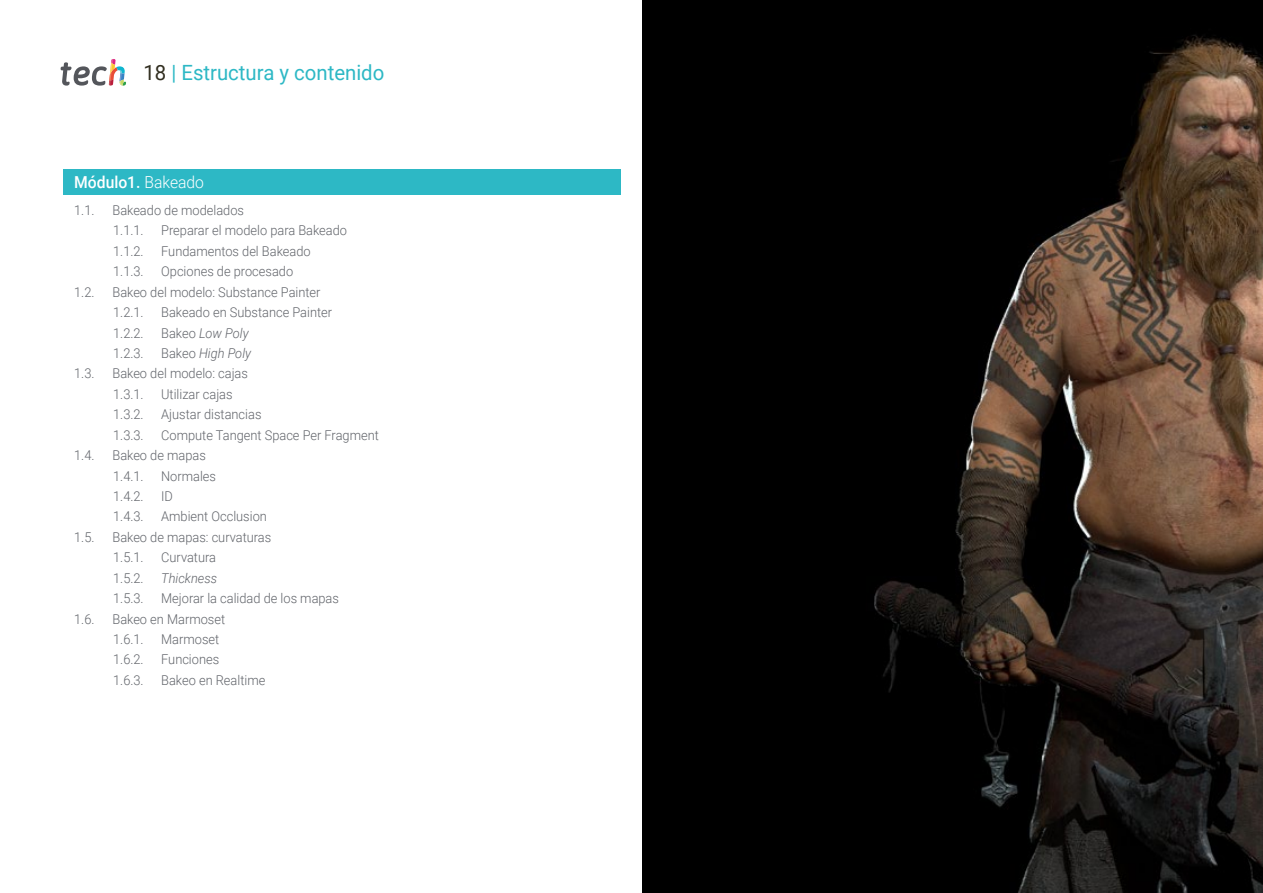
<style>
.page{position:relative;width:1263px;height:893px;background:#fff}
.page>*{position:absolute;margin:0;border:0;box-sizing:border-box;transform-origin:0 0}
.t1{font:21px "Roboto";color:#2db8c5}
.t2{font:500 16.5px "Roboto";color:#fff;scale:.95 1}
.t3{font:300 13.5px/20.5px "Roboto";color:#61646a;scale:.95 1}
.t4{font:italic 300 13.5px "Roboto";color:#61646a;scale:.95 1}
.s1{color:#312e20}
.s2{font-weight:300}
.s3{font-style:normal}
</style>
<div class="page">
<div style="left:642px;top:0;width:621px;height:893px;background:#000"></div>
<img style="left:874px;top:35px;width:389px;height:858px">
<svg style="left:61px;top:59px;width:65px;height:27px"></svg>
<div style="left:63px;top:169px;width:558px;height:25px;background:#2db8c5"></div>
<h1 class="t1" style="left:144px;top:57px;width:242px"><span class="s1">18</span> | Estructura y contenido</h1>
<p class="t2" style="left:74px;top:170px;width:138px">Módulo1. <span class="s2">Bakeado</span></p>
<p class="t3" style="left:74px;top:199px;width:23px">1.1.</p>
<p class="t3" style="left:112px;top:199px;width:140px">Bakeado de modelados<br>1.1.1.</p>
<p class="t3" style="left:161px;top:220px;width:197px">Preparar el modelo para Bakeado</p>
<p class="t3" style="left:113px;top:240px;width:34px">1.1.2.</p>
<p class="t3" style="left:161px;top:240px;width:159px">Fundamentos del Bakeado</p>
<p class="t3" style="left:113px;top:261px;width:34px">1.1.3.</p>
<p class="t3" style="left:161px;top:261px;width:140px">Opciones de procesado</p>
<p class="t3" style="left:74px;top:281px;width:23px">1.2.</p>
<p class="t3" style="left:112px;top:281px;width:220px">Bakeo del modelo: Substance Painter<br>1.2.1.</p>
<p class="t3" style="left:161px;top:302px;width:181px">Bakeado en Substance Painter</p>
<p class="t3" style="left:113px;top:322px;width:34px">1.2.2.</p>
<p class="t4" style="left:161px;top:323px;width:94px"><span class="s3">Bakeo</span> Low Poly</p>
<p class="t3" style="left:113px;top:342px;width:34px">1.2.3.</p>
<p class="t4" style="left:161px;top:344px;width:96px"><span class="s3">Bakeo</span> High Poly</p>
<p class="t3" style="left:74px;top:363px;width:23px">1.3.</p>
<p class="t3" style="left:112px;top:363px;width:144px">Bakeo del modelo: cajas<br>1.3.1.</p>
<p class="t3" style="left:161px;top:383px;width:77px">Utilizar cajas</p>
<p class="t3" style="left:113px;top:404px;width:34px">1.3.2.</p>
<p class="t3" style="left:161px;top:404px;width:107px">Ajustar distancias</p>
<p class="t3" style="left:113px;top:424px;width:34px">1.3.3.</p>
<p class="t3" style="left:161px;top:424px;width:231px">Compute Tangent Space Per Fragment</p>
<p class="t3" style="left:74px;top:445px;width:23px">1.4.</p>
<p class="t3" style="left:112px;top:445px;width:100px">Bakeo de mapas<br>1.4.1.</p>
<p class="t3" style="left:161px;top:465px;width:59px">Normales</p>
<p class="t3" style="left:113px;top:485px;width:34px">1.4.2.</p>
<p class="t3" style="left:161px;top:485px;width:14px">ID</p>
<p class="t3" style="left:113px;top:506px;width:34px">1.4.3.</p>
<p class="t3" style="left:161px;top:506px;width:113px">Ambient Occlusion</p>
<p class="t3" style="left:74px;top:526px;width:23px">1.5.</p>
<p class="t3" style="left:112px;top:526px;width:169px">Bakeo de mapas: curvaturas<br>1.5.1.</p>
<p class="t3" style="left:161px;top:547px;width:59px">Curvatura</p>
<p class="t3" style="left:113px;top:567px;width:34px">1.5.2.</p>
<p class="t4" style="left:161px;top:568px;width:60px">Thickness</p>
<p class="t3" style="left:113px;top:587px;width:34px">1.5.3.</p>
<p class="t3" style="left:161px;top:587px;width:189px">Mejorar la calidad de los mapas</p>
<p class="t3" style="left:74px;top:608px;width:23px">1.6.</p>
<p class="t3" style="left:112px;top:608px;width:120px">Bakeo en Marmoset<br>1.6.1.</p>
<p class="t3" style="left:161px;top:629px;width:63px">Marmoset</p>
<p class="t3" style="left:113px;top:649px;width:34px">1.6.2.</p>
<p class="t3" style="left:161px;top:649px;width:63px">Funciones</p>
<p class="t3" style="left:113px;top:669px;width:34px">1.6.3.</p>
<p class="t3" style="left:161px;top:669px;width:111px">Bakeo en Realtime</p>
</div>
